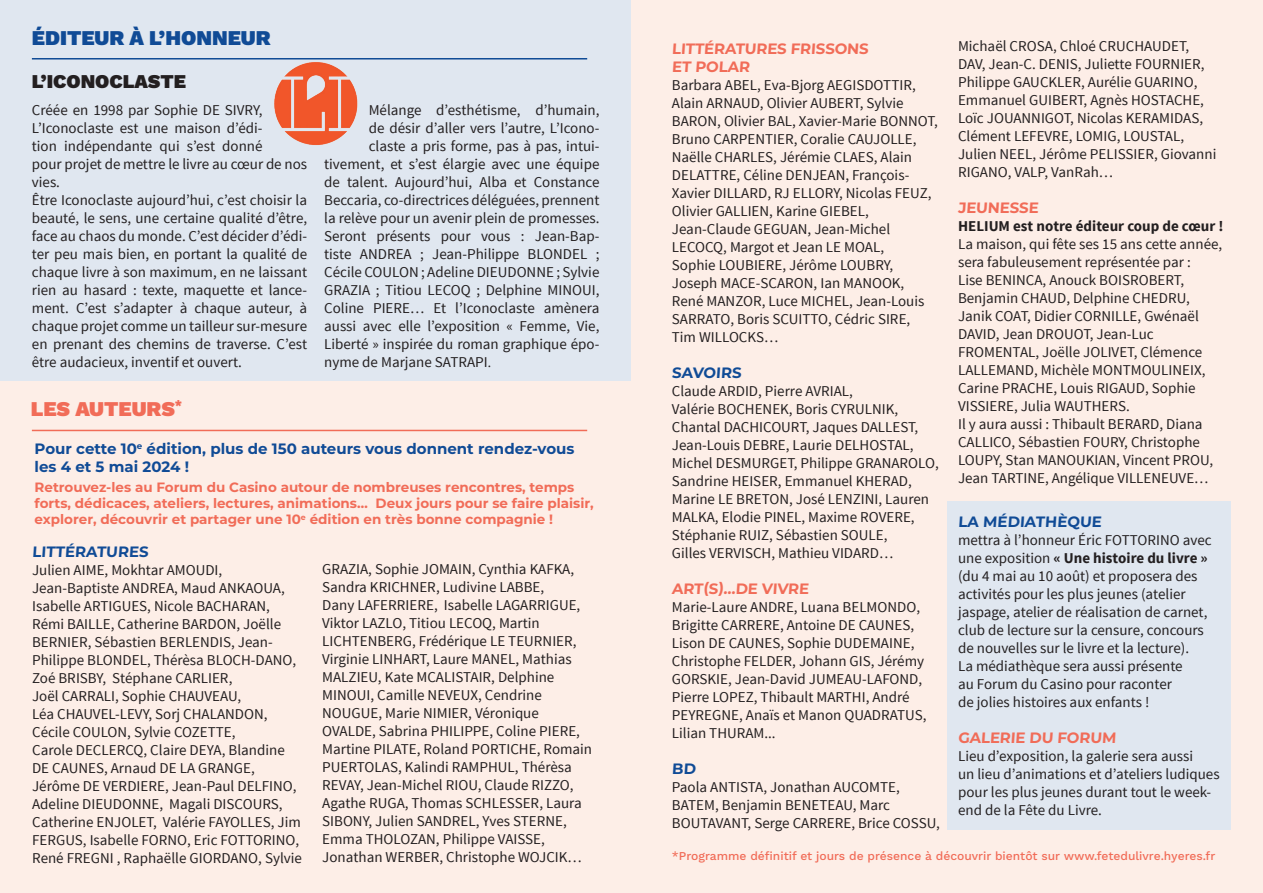
<style>
.page{position:relative;width:1263px;height:893px;background:#fff}
.page>*{position:absolute;margin:0;border:0;box-sizing:border-box;transform-origin:0 0}
.t1{font:900 21px "Work Sans";color:#104b96}
.t2{font:900 21px "Work Sans";color:#f16c58}
.t3{font:900 19.5px "Work Sans";color:#231f20}
.t4{font:15px/18px "Source Sans Pro";color:#231f20}
.t5{font:700 15px/18px "Montserrat";color:#104b96}
.t6{font:700 15px/18px "Montserrat";color:#f16c58}
.t7{font:700 15px "Source Sans Pro";color:#231f20}
.t8{font:700 13.5px/16.2px "Montserrat";color:#f16c58}
.t9{font:500 12px "Work Sans";color:#f16c58}
.s1{font-size:13.5px}
.s2{font-weight:700}
</style>
<div class="page">
<div style="left:0;top:0;width:631px;height:383px;background:#e0e7f0"></div>
<div style="left:0;top:382px;width:651px;height:511px;background:#fdeee7"></div>
<div style="left:631px;top:0;width:632px;height:893px;background:#fdeee7"></div>
<hr style="left:32px;top:58px;width:555px;height:2px;background:#104b96">
<hr style="left:32px;top:430px;width:555px;height:1px;background:#f16c58">
<img style="left:271px;top:59px;width:89px;height:86px">
<div style="left:947px;top:502px;width:284px;height:328px;background:#e0e7f0"></div>
<h1 class="t1" style="left:32px;top:26px;width:240px">ÉDITEUR À L’HONNEUR</h1>
<h2 class="t3" style="left:32px;top:71px;width:156px">L’ICONOCLASTE</h2>
<p class="t4" style="left:32px;top:101px;width:277px">Créée en 1998 par Sophie DE SIVRY, L’Iconoclaste est une maison d’édi-<br>tion indépendante qui s’est donné<br>pour projet de mettre le livre au cœur de nos vies.<br>Être Iconoclaste aujourd’hui, c’est choisir la beauté, le sens, une certaine qualité d’être, face au chaos du monde. C’est décider d’édi&shy;ter peu mais bien, en portant la qualité de chaque livre à son maximum, en ne laissant rien au hasard : texte, maquette et lance&shy;ment. C’est s’adapter à chaque auteur, à chaque projet comme un tailleur sur-mesure en prenant des chemins de traverse. C’est être audacieux, inventif et ouvert.</p>
<p class="t4" style="left:369px;top:101px;width:232px">Mélange d’esthétisme, d’humain,</p>
<p class="t4" style="left:369px;top:119px;width:232px">de désir d’aller vers l’autre, L’Icono-</p>
<p class="t4" style="left:369px;top:137px;width:232px">claste a pris forme, pas à pas, intui-</p>
<p class="t4" style="left:324px;top:155px;width:277px">tivement, et s’est élargie avec une équipe</p>
<p class="t4" style="left:324px;top:173px;width:277px">de talent. Aujourd’hui, Alba et Constance</p>
<p class="t4" style="left:324px;top:191px;width:277px">Beccaria, co-directrices déléguées, prennent</p>
<p class="t4" style="left:324px;top:209px;width:277px">la relève pour un avenir plein de promesses.</p>
<p class="t4" style="left:324px;top:227px;width:277px">Seront présents pour vous : Jean-Bap-</p>
<p class="t4" style="left:324px;top:245px;width:277px">tiste ANDREA ; Jean-Philippe BLONDEL ;</p>
<p class="t4" style="left:324px;top:263px;width:277px">Cécile COULON ; Adeline DIEUDONNE ; Sylvie</p>
<p class="t4" style="left:324px;top:281px;width:277px">GRAZIA ; Titiou LECOQ ; Delphine MINOUI,</p>
<p class="t4" style="left:324px;top:299px;width:277px">Coline PIERE… Et l’Iconoclaste amènera</p>
<p class="t4" style="left:324px;top:317px;width:277px">aussi avec elle l’exposition « Femme, Vie,</p>
<p class="t4" style="left:324px;top:335px;width:277px">Liberté » inspirée du roman graphique épo-</p>
<p class="t4" style="left:324px;top:353px;width:168px">nyme de Marjane SATRAPI<span class="s1">.</span></p>
<h1 class="t2" style="left:31px;top:397px;width:153px">LES AUTEURS<sup>*</sup></h1>
<p class="t5" style="left:35px;top:438px;width:541px">Pour cette 10<sup>e</sup> édition, plus de 150 auteurs vous donnent rendez-vous les 4 et 5 mai 2024 !</p>
<p class="t8" style="left:35px;top:478px;width:561px">Retrouvez-les au Forum du Casino autour de nombreuses rencontres, temps forts, dédicaces, ateliers, lectures, animations… Deux jours pour se faire plaisir, explorer, découvrir et partager une 10<sup>e</sup> édition en très bonne compagnie !</p>
<p class="t5" style="left:32px;top:542px;width:119px">LITTÉRATURES</p>
<p class="t4" style="left:32px;top:562px;width:271px">Julien AIME, Mokhtar AMOUDI, Jean-Baptiste ANDREA, Maud ANKAOUA, Isabelle ARTIGUES, Nicole BACHARAN, Rémi BAILLE, Catherine BARDON, Joëlle BERNIER, Sébastien BERLENDIS, Jean-Philippe BLONDEL, Thérèsa BLOCH-DANO, Zoé BRISBY, Stéphane CARLIER,<br>Joël CARRALI, Sophie CHAUVEAU,<br>Léa CHAUVEL-LEVY, Sorj CHALANDON, Cécile COULON, Sylvie COZETTE,<br>Carole DECLERCQ, Claire DEYA, Blandine DE CAUNES, Arnaud DE LA GRANGE, Jérôme DE VERDIERE, Jean-Paul DELFINO, Adeline DIEUDONNE, Magali DISCOURS, Catherine ENJOLET, Valérie FAYOLLES, Jim FERGUS, Isabelle FORNO, Eric FOTTORINO, René FREGNI , Raphaëlle GIORDANO, Sylvie</p>
<p class="t4" style="left:322px;top:560px;width:271px">GRAZIA, Sophie JOMAIN, Cynthia KAFKA, Sandra KRICHNER, Ludivine LABBE,<br>Dany LAFERRIERE, Isabelle LAGARRIGUE, Viktor LAZLO, Titiou LECOQ, Martin LICHTENBERG, Frédérique LE TEURNIER, Virginie LINHART, Laure MANEL, Mathias MALZIEU, Kate MCALISTAIR, Delphine MINOUI, Camille NEVEUX, Cendrine NOUGUE, Marie NIMIER, Véronique OVALDE, Sabrina PHILIPPE, Coline PIERE, Martine PILATE, Roland PORTICHE, Romain PUERTOLAS, Kalindi RAMPHUL, Thérèsa REVAY, Jean-Michel RIOU, Claude RIZZO, Agathe RUGA, Thomas SCHLESSER, Laura SIBONY, Julien SANDREL, Yves STERNE, Emma THOLOZAN, Philippe VAISSE, Jonathan WERBER, Christophe WOJCIK…</p>
<p class="t4" style="left:958px;top:37px;width:260px">Michaël CROSA, Chloé CRUCHAUDET, DAV, Jean-C. DENIS, Juliette FOURNIER, Philippe GAUCKLER, Aurélie GUARINO, Emmanuel GUIBERT, Agnès HOSTACHE, Loïc JOUANNIGOT, Nicolas KERAMIDAS, Clément LEFEVRE, LOMIG, LOUSTAL, Julien NEEL, Jérôme PELISSIER, Giovanni RIGANO, VALP, VanRah…</p>
<p class="t6" style="left:958px;top:198px;width:83px">JEUNESSE</p>
<p class="t7" style="left:958px;top:216px;width:267px">HELIUM est notre éditeur coup de cœur !</p>
<p class="t4" style="left:958px;top:235px;width:266px">La maison, qui fête ses 15 ans cette année, sera fabuleusement représentée par :<br>Lise BENINCA, Anouck BOISROBERT, Benjamin CHAUD, Delphine CHEDRU, Janik COAT, Didier CORNILLE, Gwénaël DAVID, Jean DROUOT, Jean-Luc FROMENTAL, Joëlle JOLIVET, Clémence LALLEMAND, Michèle MONTMOULINEIX, Carine PRACHE, Louis RIGAUD, Sophie VISSIERE, Julia WAUTHERS.<br>Il y aura aussi : Thibault BERARD, Diana CALLICO, Sébastien FOURY, Christophe LOUPY, Stan MANOUKIAN, Vincent PROU, Jean TARTINE, Angélique VILLENEUVE…</p>
<p class="t5" style="left:958px;top:512px;width:146px">LA MÉDIATHÈQUE</p>
<p class="t4" style="left:958px;top:531px;width:255px">mettra à l’honneur Éric FOTTORINO avec une exposition <span class="s2">« Une histoire du livre » </span>(du 4 mai au 10 août) et proposera des activités pour les plus jeunes (atelier jaspage, atelier de réalisation de carnet, club de lecture sur la censure, concours de nouvelles sur le livre et la lecture).<br>La médiathèque sera aussi présente<br>au Forum du Casino pour raconter<br>de jolies histoires aux enfants !</p>
<p class="t6" style="left:958px;top:728px;width:161px">GALERIE DU FORUM</p>
<p class="t4" style="left:958px;top:747px;width:263px">Lieu d’exposition, la galerie sera aussi<br>un lieu d’animations et d’ateliers ludiques pour les plus jeunes durant tout le week&shy;end de la Fête du Livre.</p>
<p class="t9" style="left:672px;top:849px;width:545px">*Programme définitif et jours de présence à découvrir bientôt sur www.fetedulivre.hyeres.fr</p>
<p class="t6" style="left:672px;top:39px;width:199px">LITTÉRATURES FRISSONS<br>ET POLAR</p>
<p class="t4" style="left:672px;top:76px;width:267px">Barbara ABEL, Eva-Bjorg AEGISDOTTIR, Alain ARNAUD, Olivier AUBERT, Sylvie BARON, Olivier BAL, Xavier-Marie BONNOT, Bruno CARPENTIER, Coralie CAUJOLLE, Naëlle CHARLES, Jérémie CLAES, Alain DELATTRE, Céline DENJEAN, François-Xavier DILLARD, RJ ELLORY, Nicolas FEUZ, Olivier GALLIEN, Karine GIEBEL, Jean-Claude GEGUAN, Jean-Michel LECOCQ, Margot et Jean LE MOAL,<br>Sophie LOUBIERE, Jérôme LOUBRY, Joseph MACE-SCARON, Ian MANOOK, René MANZOR, Luce MICHEL, Jean-Louis SARRATO, Boris SCUITTO, Cédric SIRE, Tim WILLOCKS…</p>
<p class="t5" style="left:672px;top:363px;width:72px">SAVOIRS</p>
<p class="t4" style="left:672px;top:382px;width:268px">Claude ARDID, Pierre AVRIAL,<br>Valérie BOCHENEK, Boris CYRULNIK, Chantal DACHICOURT, Jaques DALLEST, Jean-Louis DEBRE, Laurie DELHOSTAL, Michel DESMURGET, Philippe GRANAROLO, Sandrine HEISER, Emmanuel KHERAD, Marine LE BRETON, José LENZINI, Lauren MALKA, Elodie PINEL, Maxime ROVERE, Stéphanie RUIZ, Sébastien SOULE,<br>Gilles VERVISCH, Mathieu VIDARD…</p>
<p class="t6" style="left:672px;top:579px;width:140px">ART(S)…DE VIVRE</p>
<p class="t4" style="left:672px;top:598px;width:256px">Marie-Laure ANDRE, Luana BELMONDO, Brigitte CARRERE, Antoine DE CAUNES, Lison DE CAUNES, Sophie DUDEMAINE, Christophe FELDER, Johann GIS, Jérémy GORSKIE, Jean-David JUMEAU-LAFOND, Pierre LOPEZ, Thibault MARTHI, André PEYREGNE, Anaïs et Manon QUADRATUS, Lilian THURAM...</p>
<p class="t5" style="left:672px;top:759px;width:27px">BD</p>
<p class="t4" style="left:672px;top:778px;width:269px">Paola ANTISTA, Jonathan AUCOMTE,<br>BATEM, Benjamin BENETEAU, Marc<br>BOUTAVANT, Serge CARRERE, Brice COSSU,</p>
</div>
